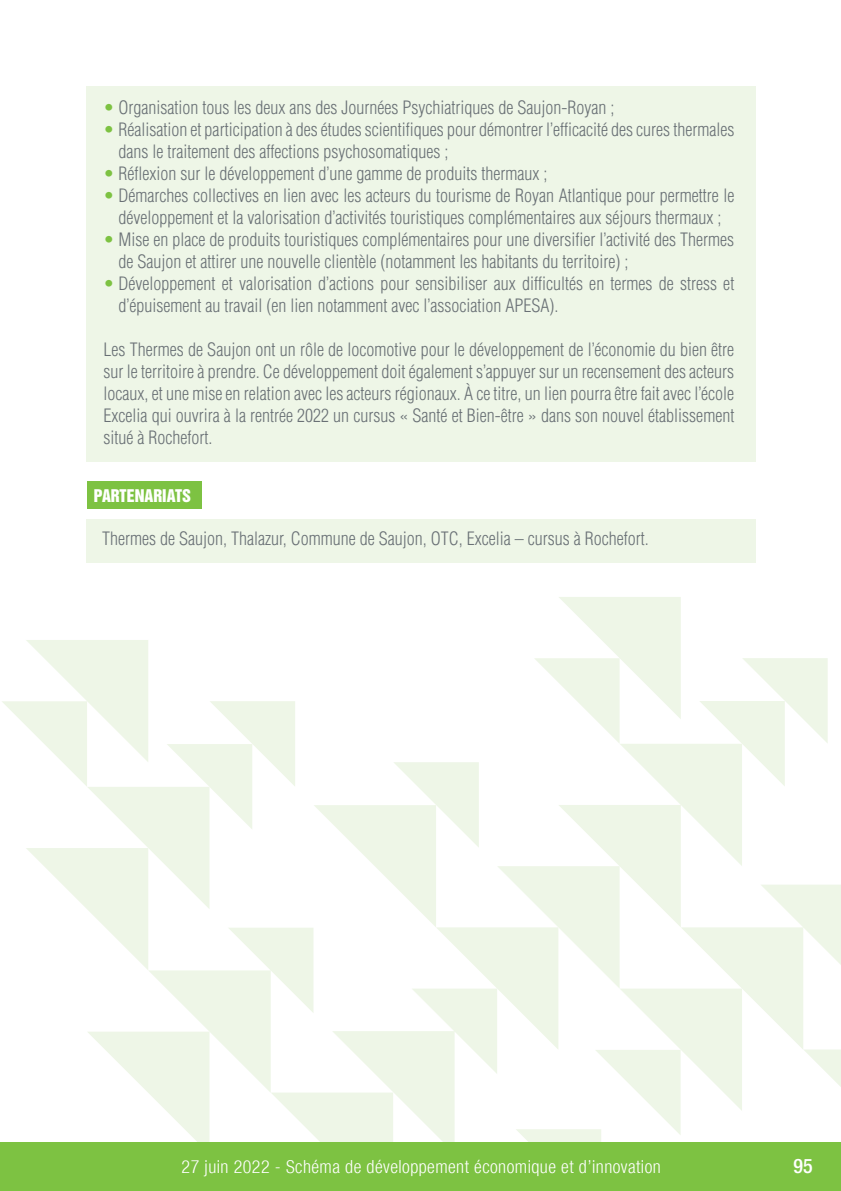
<style>
.page{position:relative;width:841px;height:1191px;background:#fff}
.page>*{position:absolute;margin:0;border:0;box-sizing:border-box;transform-origin:0 0}
.t1{font:500 condensed 20px "Helvetica Neue";color:#fff}
.t2{font:300 condensed 18px/22px "Helvetica LT Std";color:#697075}
.t3{font:300 condensed 18px "Helvetica Neue";letter-spacing:.025em;color:#fff}
.t4{font:16px "Helvetica Inserat LT Std";color:#fff}
.s1{color:#7dc242}
</style>
<div class="page">
<svg style="left:2px;top:597px;width:838px;height:545px"></svg>
<div style="left:0;top:1142px;width:840px;height:49px;background:#7dc242"></div>
<div style="left:87px;top:87px;width:669px;height:375px;background:#eef6e7"></div>
<div style="left:87px;top:519px;width:669px;height:43px;background:#eef6e7"></div>
<div style="left:87px;top:481px;width:114px;height:28px;background:#7dc242"></div>
<p class="t2" style="left:104px;top:99px;width:512px"><span class="s1">•</span> Organisation tous les deux ans des Journées Psychiatriques de Saujon-Royan ;</p>
<p class="t2" style="left:118px;top:121px;width:617px;text-indent:-15px"><span class="s1">•</span> Réalisation et participation à des études scientifiques pour démontrer l’efficacité des cures thermales dans le traitement des affections psychosomatiques ;</p>
<p class="t2" style="left:104px;top:165px;width:445px"><span class="s1">•</span> Réflexion sur le développement d’une gamme de produits thermaux ;</p>
<p class="t2" style="left:104px;top:187px;width:632px;text-align:center"><span class="s1">•</span> Démarches collectives en lien avec les acteurs du tourisme de Royan Atlantique pour permettre le développement et la valorisation d’activités touristiques complémentaires aux séjours thermaux ;</p>
<p class="t2" style="left:118px;top:231px;width:617px;text-indent:-15px"><span class="s1">•</span> Mise en place de produits touristiques complémentaires pour une diversifier l’activité des Thermes de Saujon et attirer une nouvelle clientèle (notamment les habitants du territoire) ;</p>
<p class="t2" style="left:118px;top:275px;width:617px;text-indent:-15px"><span class="s1">•</span> Développement et valorisation d’actions pour sensibiliser aux difficultés en termes de stress et d’épuisement au travail (en lien notamment avec l’association APESA).</p>
<p class="t2" style="left:104px;top:341px;width:632px;text-align:justify">Les Thermes de Saujon ont un rôle de locomotive pour le développement de l’économie du bien être sur le territoire à prendre. Ce développement doit également s’appuyer sur un recensement des acteurs locaux, et une mise en relation avec les acteurs régionaux. À ce titre, un lien pourra être fait avec l’école Excelia qui ouvrira à la rentrée 2022 un cursus « Santé et Bien-être » dans son nouvel établissement situé à Rochefort.</p>
<p class="t4" style="left:94px;top:488px;width:99px">PARTENARIATS</p>
<p class="t2" style="left:102px;top:529px;width:548px">Thermes de Saujon, Thalazur, Commune de Saujon, OTC, Excelia – cursus à Rochefort.</p>
<p class="t3" style="left:182px;top:1159px;width:480px">27 juin 2022 - Schéma de développement économique et d’innovation</p>
<p class="t1" style="left:793px;top:1158px;width:21px">95</p>
</div>
